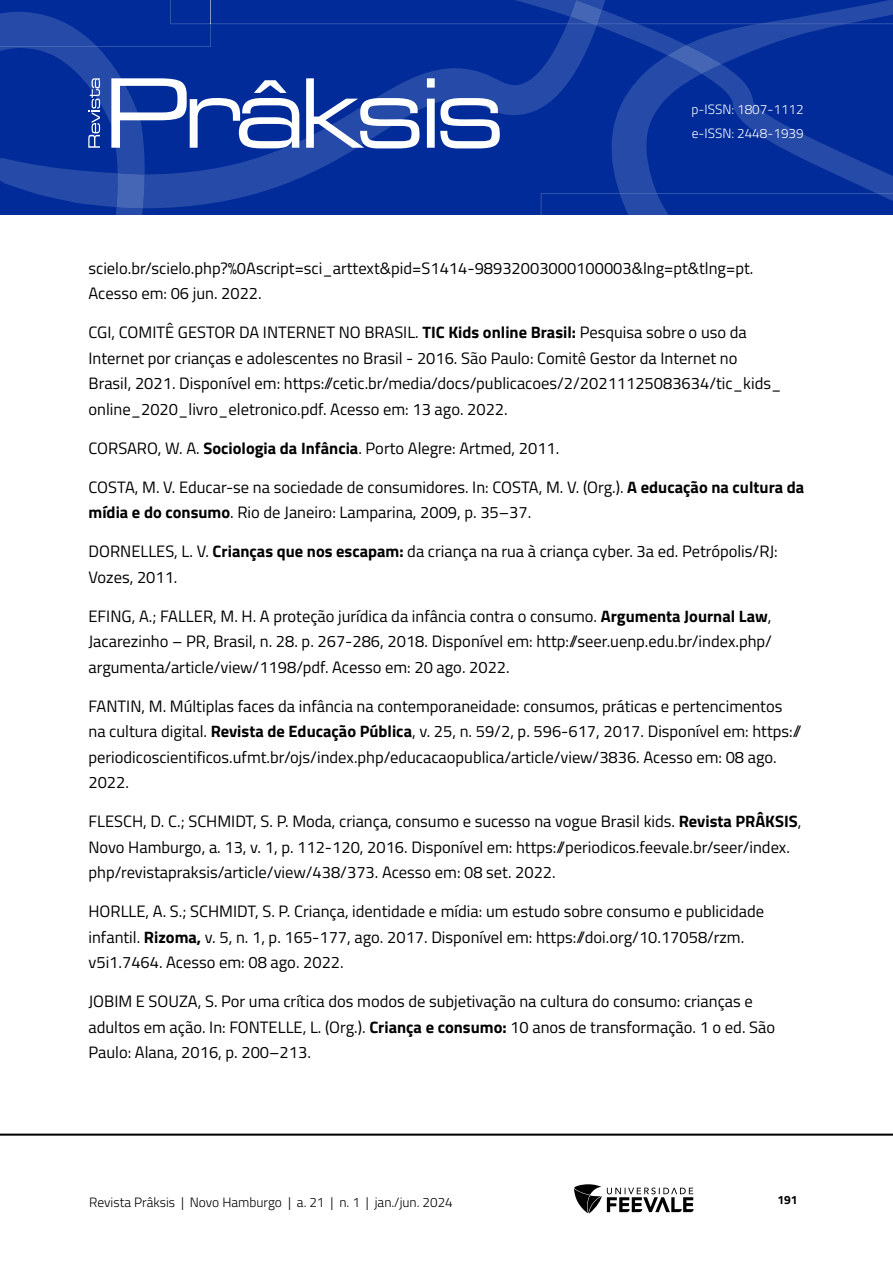
<style>
.page{position:relative;width:893px;height:1263px;background:#fff}
.page>*{position:absolute;margin:0;border:0;box-sizing:border-box;transform-origin:0 0}
.Referências{font:16.5px/25.5px "Titillium Web";color:#000}
.t1{font:300 13.5px "Titillium Web";color:#000}
.t2{font:300 13.5px/24px "Titillium Web";color:#fff}
.t3{font:700 12px "Titillium Web";color:#000}
.s1{font-weight:700}
</style>
<div class="page">
<hr style="left:0;top:1133px;width:893px;height:3px;background:#000">
<svg style="left:574px;top:1184px;width:120px;height:29px"></svg>
<svg style="left:0;top:0;width:893px;height:215px;background:#1239a0"></svg>
<p class="t2" style="left:691px;top:97px;width:114px">p-ISSN: 1807-1112 e-ISSN: 2448-1939</p>
<p class="Referências" style="left:88px;top:254px;width:666px">scielo.br/scielo.php?%0Ascript=sci_arttext&amp;pid=S1414-98932003000100003&amp;lng=pt&amp;tlng=pt.<br>Acesso em: 06 jun. 2022.</p>
<p class="Referências" style="left:88px;top:319px;width:694px">CGI, COMITÊ GESTOR DA INTERNET NO BRASIL. <span class="s1">TIC Kids online Brasil:</span> Pesquisa sobre o uso da Internet por crianças e adolescentes no Brasil - 2016. São Paulo: Comitê Gestor da Internet no Brasil, 2021. Disponível em: https://cetic.br/media/docs/publicacoes/2/20211125083634/tic_kids_ online_2020_livro_eletronico.pdf. Acesso em: 13 ago. 2022.</p>
<p class="Referências" style="left:88px;top:434px;width:472px">CORSARO, W. A. <span class="s1">Sociologia da Infância</span>. Porto Alegre: Artmed, 2011.</p>
<p class="Referências" style="left:88px;top:473px;width:717px">COSTA, M. V. Educar-se na sociedade de consumidores. In: COSTA, M. V. (Org.). <span class="s1">A educação na cultura da mídia e do consumo</span>. Rio de Janeiro: Lamparina, 2009, p. 35–37.</p>
<p class="Referências" style="left:88px;top:538px;width:691px">DORNELLES, L. V. <span class="s1">Crianças que nos escapam:</span> da criança na rua à criança cyber. 3a ed. Petrópolis/RJ:<br>Vozes, 2011.</p>
<p class="Referências" style="left:88px;top:602px;width:685px;text-align:justify">EFING, A.; FALLER, M. H. A proteção jurídica da infância contra o consumo. <span class="s1">Argumenta Journal Law</span>, Jacarezinho – PR, Brasil, n. 28. p. 267-286, 2018. Disponível em: http://seer.uenp.edu.br/index.php/ argumenta/article/view/1198/pdf. Acesso em: 20 ago. 2022.</p>
<p class="Referências" style="left:88px;top:692px;width:715px">FANTIN, M. Múltiplas faces da infância na contemporaneidade: consumos, práticas e pertencimentos na cultura digital. <span class="s1">Revista de Educação Pública</span>, v. 25, n. 59/2, p. 596-617, 2017. Disponível em: https:// periodicoscientificos.ufmt.br/ojs/index.php/educacaopublica/article/view/3836. Acesso em: 08 ago.<br>2022.</p>
<p class="Referências" style="left:88px;top:808px;width:714px">FLESCH, D. C.; SCHMIDT, S. P. Moda, criança, consumo e sucesso na vogue Brasil kids. <span class="s1">Revista PRÂKSIS</span>,<br>Novo Hamburgo, a. 13, v. 1, p. 112-120, 2016. Disponível em: https://periodicos.feevale.br/seer/index. php/revistapraksis/article/view/438/373. Acesso em: 08 set. 2022.</p>
<p class="Referências" style="left:88px;top:898px;width:677px">HORLLE, A. S.; SCHMIDT, S. P. Criança, identidade e mídia: um estudo sobre consumo e publicidade infantil. <span class="s1">Rizoma,</span> v. 5, n. 1, p. 165-177, ago. 2017. Disponível em: https://doi.org/10.17058/rzm. v5i1.7464. Acesso em: 08 ago. 2022.</p>
<p class="Referências" style="left:88px;top:988px;width:688px">JOBIM E SOUZA, S. Por uma crítica dos modos de subjetivação na cultura do consumo: crianças e adultos em ação. In: FONTELLE, L. (Org.). <span class="s1">Criança e consumo:</span> 10 anos de transformação. 1 o ed. São<br>Paulo: Alana, 2016, p. 200–213.</p>
<p class="t1" style="left:89px;top:1192px;width:365px">Revista Prâksis | Novo Hamburgo | a. 21 | n. 1 | jan./jun. 2024</p>
<p class="t3" style="left:777px;top:1190px;width:22px">191</p>
</div>
